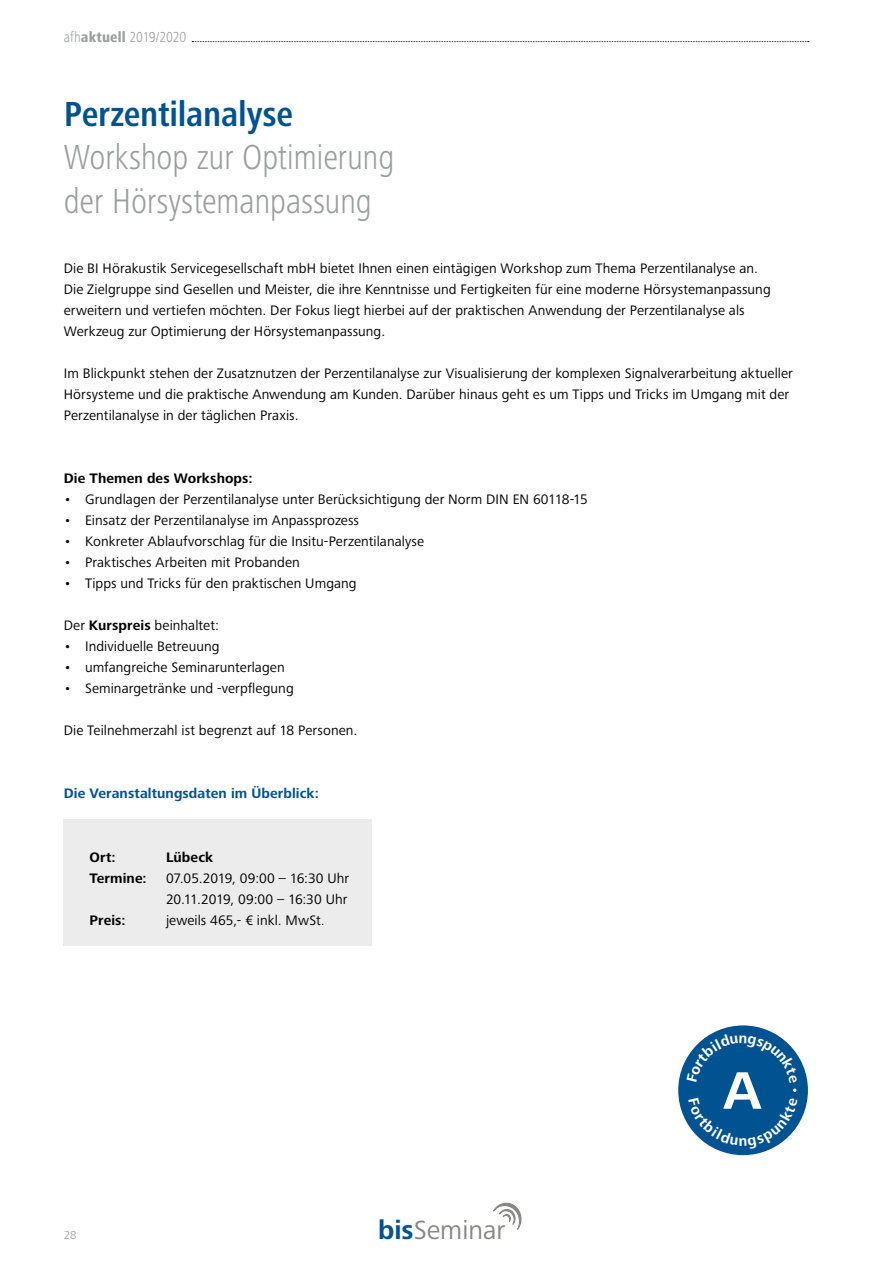
<style>
.page{position:relative;width:893px;height:1263px;background:#fff}
.page>*{position:absolute;margin:0;border:0;box-sizing:border-box;transform-origin:0 0}
.t1{font:700 54.6px "Frutiger Next Pro";color:#fff}
.t2{font:300 condensed 36px/43.5px "Frutiger Next LTW1 G";letter-spacing:-.01em;color:#9c9d9d}
.t3{font:700 condensed 36px "Frutiger Next LTW1 G";letter-spacing:-.01em;color:#005291}
.t4{font:27.3px "Frutiger Next Pro";color:#878786}
.t5{font:300 condensed 15px "Frutiger Next LTW1 G";letter-spacing:-.015em;color:#9c9d9d}
.t6{font:14.25px/21px "Frutiger Next LTW1 G";letter-spacing:.005em;color:#000}
.t7{font:700 14.25px "Frutiger Next LTW1 G";letter-spacing:.005em;color:#000}
.t8{font:700 14.25px "Frutiger Next LTW1 G";letter-spacing:.005em;color:#005291}
.t9{font:300 12px "Frutiger Next LTW1 G";color:#9c9d9d}
.s1{font-weight:800}
.s2{font-weight:700}
.s3{font-weight:700;color:#005291}
</style>
<div class="page">
<svg style="left:192px;top:41px;width:617px;height:1px"></svg>
<div style="left:64px;top:819px;width:308px;height:126px;background:#ececed"></div>
<div style="left:678px;top:1025px;width:130px;height:130px;background:#005291;border-radius:50%"></div>
<svg style="left:493px;top:1203px;width:28px;height:26px"></svg>
<svg style="left:689px;top:1125px;width:109px;height:24px"></svg>
<svg style="left:687px;top:1034px;width:110px;height:58px"></svg>
<p class="t5" style="left:64px;top:28px;width:124px">afh<span class="s1">aktuell</span> 2019/2020</p>
<h2 class="t3" style="left:64px;top:93px;width:231px">Perzentilanalyse</h2>
<h2 class="t2" style="left:64px;top:135px;width:332px">Workshop zur Optimierung der Hörsystemanpassung</h2>
<p class="t6" style="left:64px;top:258px;width:708px">Die BI Hörakustik Servicegesellschaft mbH bietet Ihnen einen eintägigen Workshop zum Thema Perzentilanalyse an.<br>Die Zielgruppe sind Gesellen und Meister, die ihre Kenntnisse und Fertigkeiten für eine moderne Hörsystemanpassung erweitern und vertiefen möchten. Der Fokus liegt hierbei auf der praktischen Anwendung der Perzentilanalyse als Werkzeug zur Optimierung der Hörsystemanpassung.</p>
<p class="t6" style="left:64px;top:363px;width:731px">Im Blickpunkt stehen der Zusatznutzen der Perzentilanalyse zur Visualisierung der komplexen Signalverarbeitung aktueller<br>Hörsysteme und die praktische Anwendung am Kunden. Darüber hinaus geht es um Tipps und Tricks im Umgang mit der<br>Perzentilanalyse in der täglichen Praxis.</p>
<p class="t7" style="left:64px;top:470px;width:190px">Die Themen des Workshops:</p>
<p class="t6" style="left:64px;top:489px;width:526px">• Grundlagen der Perzentilanalyse unter Berücksichtigung der Norm DIN EN 60118-15</p>
<p class="t6" style="left:64px;top:510px;width:297px">• Einsatz der Perzentilanalyse im Anpassprozess</p>
<p class="t6" style="left:64px;top:531px;width:362px">• Konkreter Ablaufvorschlag für die Insitu-Perzentilanalyse</p>
<p class="t6" style="left:64px;top:552px;width:238px">• Praktisches Arbeiten mit Probanden</p>
<p class="t6" style="left:64px;top:573px;width:294px">• Tipps und Tricks für den praktischen Umgang</p>
<p class="t6" style="left:64px;top:615px;width:157px">Der <span class="s2">Kurspreis</span> beinhaltet:</p>
<p class="t6" style="left:64px;top:636px;width:157px">• Individuelle Betreuung</p>
<p class="t6" style="left:64px;top:657px;width:222px">• umfangreiche Seminarunterlagen</p>
<p class="t6" style="left:64px;top:678px;width:231px">• Seminargetränke und -verpflegung</p>
<p class="t6" style="left:64px;top:720px;width:295px">Die Teilnehmerzahl ist begrenzt auf 18 Personen.</p>
<p class="t8" style="left:64px;top:785px;width:257px">Die Veranstaltungsdaten im Überblick:</p>
<p class="t7" style="left:89px;top:849px;width:28px">Ort:</p>
<p class="t7" style="left:166px;top:849px;width:49px">Lübeck</p>
<p class="t7" style="left:89px;top:870px;width:59px">Termine:</p>
<p class="t6" style="left:166px;top:868px;width:185px">07.05.2019, 09:00 – 16:30 Uhr<br>20.11.2019, 09:00 – 16:30 Uhr</p>
<p class="t7" style="left:89px;top:912px;width:38px">Preis:</p>
<p class="t6" style="left:166px;top:910px;width:160px">jeweils 465,- € inkl. MwSt.</p>
<p class="t9" style="left:64px;top:1228px;width:14px">28</p>
<h3 class="t4" style="left:378px;top:1214px;width:129px"><span class="s3">bis</span>Seminar</h3>
<h1 class="t1" style="left:723px;top:1059px;width:40px">A</h1>
</div>
